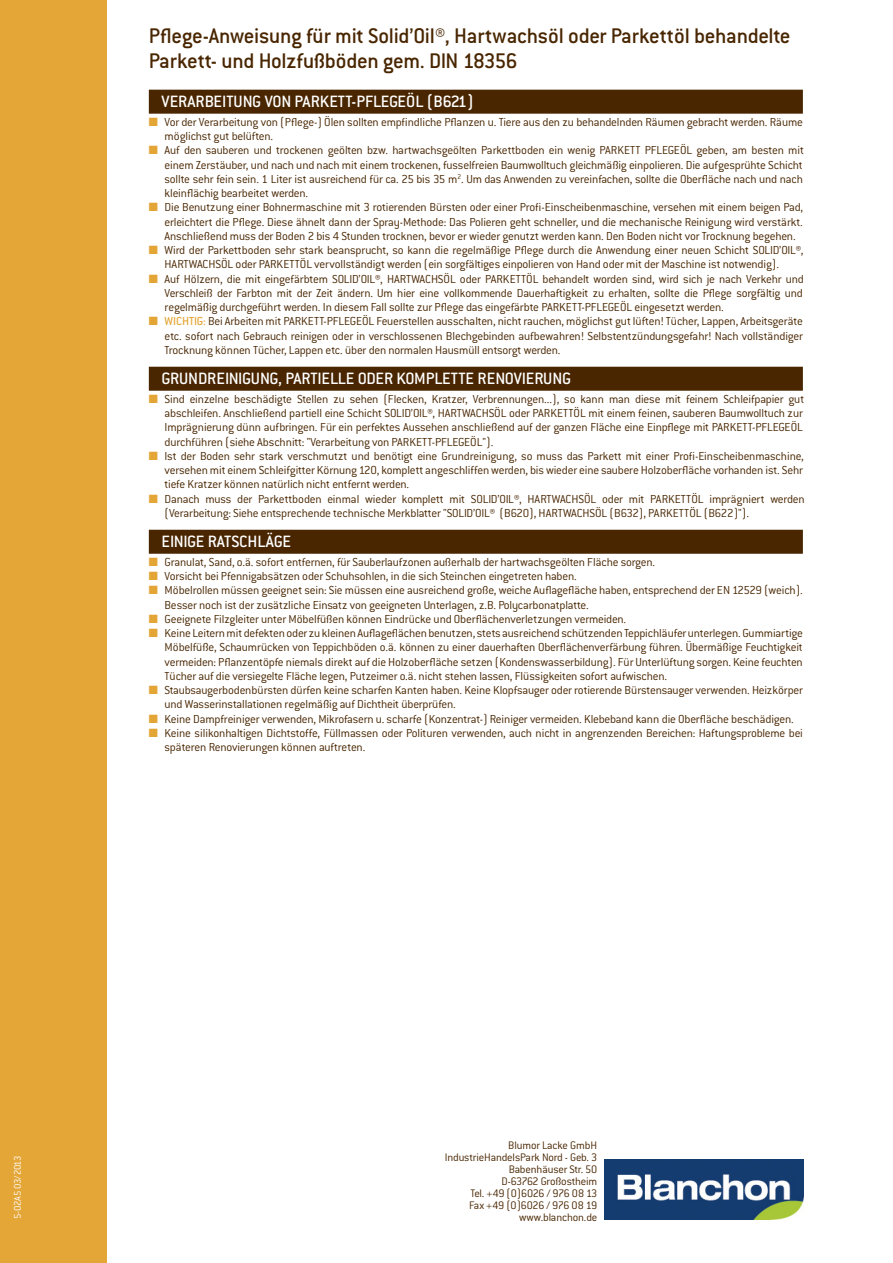
<style>
.page{position:relative;width:893px;height:1263px;background:#fff}
.page>*{position:absolute;margin:0;border:0;box-sizing:border-box;transform-origin:0 0}
.t1{font:500 23.25px/25.5px "Conduit ITC";letter-spacing:-.015em;color:#492600}
.t2{font:500 18px "Conduit ITC";letter-spacing:-.01em;color:#fff}
.t3{font:300 12.75px/14.2px "Conduit ITC";letter-spacing:-.015em;color:#492600;text-align:justify}
.t4{font:300 12px/12px "Conduit ITC";letter-spacing:-.02em;color:#492600;text-align:right}
.t5{font:300 10.5px "Conduit ITC";letter-spacing:-.03em;color:#fff}
.s1{color:#e3a636}
.s2{font-weight:500;color:#e4a636}
.s3{color:#e4a636}
</style>
<div class="page">
<div style="left:0;top:0;width:106px;height:1263px;background:#e4a636"></div>
<div style="left:149px;top:90px;width:654px;height:24px;background:#492600"></div>
<div style="left:149px;top:367px;width:654px;height:24px;background:#492600"></div>
<div style="left:149px;top:530px;width:654px;height:24px;background:#492600"></div>
<img style="left:604px;top:1159px;width:200px;height:60px">
<h1 class="t1" style="left:149px;top:22px;width:643px">Pflege-Anweisung für mit Solid’Oil®, Hartwachsöl oder Parkettöl behandelte<br>Parkett- und Holzfußböden gem. DIN 18356</h1>
<h2 class="t2" style="left:162px;top:92px;width:313px">VERARBEITUNG VON PARKETT-PFLEGEÖL (B621)</h2>
<p class="t3" style="left:165px;top:115px;width:640px;text-indent:-16px"><span class="s1">■</span> Vor der Verarbeitung von (Pflege-) Ölen sollten empfindliche Pflanzen u. Tiere aus den zu behandelnden Räumen gebracht werden. Räume möglichst gut belüften.</p>
<p class="t3" style="left:165px;top:143px;width:641px;text-indent:-16px"><span class="s1">■</span> Auf den sauberen und trockenen geölten bzw. hartwachsgeölten Parkettboden ein wenig PARKETT PFLEGEÖL geben, am besten mit einem Zerstäuber, und nach und nach mit einem trockenen, fusselfreien Baumwolltuch gleichmäßig einpolieren. Die aufgesprühte Schicht sollte sehr fein sein. 1 Liter ist ausreichend für ca. 25 bis 35 m<sup>2</sup>. Um das Anwenden zu vereinfachen, sollte die Oberfläche nach und nach kleinflächig bearbeitet werden.</p>
<p class="t3" style="left:165px;top:200px;width:640px;text-indent:-16px"><span class="s1">■</span> Die Benutzung einer Bohnermaschine mit 3 rotierenden Bürsten oder einer Profi-Einscheibenmaschine, versehen mit einem beigen Pad, erleichtert die Pflege. Diese ähnelt dann der Spray-Methode: Das Polieren geht schneller, und die mechanische Reinigung wird verstärkt.<br>Anschließend muss der Boden 2 bis 4 Stunden trocknen, bevor er wieder genutzt werden kann. Den Boden nicht vor Trocknung begehen.</p>
<p class="t3" style="left:165px;top:243px;width:641px;text-indent:-16px"><span class="s1">■</span> Wird der Parkettboden sehr stark beansprucht, so kann die regelmäßige Pflege durch die Anwendung einer neuen Schicht SOLID’OIL®,<br>HARTWACHSÖL oder PARKETTÖL vervollständigt werden (ein sorgfältiges einpolieren von Hand oder mit der Maschine ist notwendig).</p>
<p class="t3" style="left:165px;top:271px;width:641px;text-indent:-16px"><span class="s1">■</span> Auf Hölzern, die mit eingefärbtem SOLID’OIL®, HARTWACHSÖL oder PARKETTÖL behandelt worden sind, wird sich je nach Verkehr und Verschleiß der Farbton mit der Zeit ändern. Um hier eine vollkommende Dauerhaftigkeit zu erhalten, sollte die Pflege sorgfältig und regelmäßig durchgeführt werden. In diesem Fall sollte zur Pflege das eingefärbte PARKETT-PFLEGEÖL eingesetzt werden.</p>
<p class="t3" style="left:165px;top:314px;width:640px;text-indent:-16px"><span class="s1">■</span> <span class="s2">WICHTIG:</span> Bei Arbeiten mit PARKETT-PFLEGEÖL Feuerstellen ausschalten, nicht rauchen, möglichst gut lüften! Tücher, Lappen, Arbeitsgeräte etc. sofort nach Gebrauch reinigen oder in verschlossenen Blechgebinden aufbewahren! Selbstentzündungsgefahr! Nach vollständiger Trocknung können Tücher, Lappen etc. über den normalen Hausmüll entsorgt werden.</p>
<h2 class="t2" style="left:162px;top:369px;width:411px">GRUNDREINIGUNG, PARTIELLE ODER KOMPLETTE RENOVIERUNG</h2>
<p class="t3" style="left:165px;top:392px;width:641px;text-indent:-16px"><span class="s1">■</span> Sind einzelne beschädigte Stellen zu sehen (Flecken, Kratzer, Verbrennungen...), so kann man diese mit feinem Schleifpapier gut abschleifen. Anschließend partiell eine Schicht SOLID’OIL®, HARTWACHSÖL oder PARKETTÖL mit einem feinen, sauberen Baumwolltuch zur Imprägnierung dünn aufbringen. Für ein perfektes Aussehen anschließend auf der ganzen Fläche eine Einpflege mit PARKETT-PFLEGEÖL durchführen (siehe Abschnitt: "Verarbeitung von PARKETT-PFLEGEÖL").</p>
<p class="t3" style="left:165px;top:449px;width:641px;text-indent:-16px"><span class="s3">■</span> Ist der Boden sehr stark verschmutzt und benötigt eine Grundreinigung, so muss das Parkett mit einer Profi-Einscheibenmaschine, versehen mit einem Schleifgitter Körnung 120, komplett angeschliffen werden, bis wieder eine saubere Holzoberfläche vorhanden ist. Sehr tiefe Kratzer können natürlich nicht entfernt werden.</p>
<p class="t3" style="left:165px;top:491px;width:642px;text-indent:-16px"><span class="s3">■</span> Danach muss der Parkettboden einmal wieder komplett mit SOLID’OIL®, HARTWACHSÖL oder mit PARKETTÖL imprägniert werden (Verarbeitung: Siehe entsprechende technische Merkblatter "SOLID’OIL® (B620), HARTWACHSÖL (B632), PARKETTÖL (B622)").</p>
<h2 class="t2" style="left:162px;top:532px;width:131px">EINIGE RATSCHLÄGE</h2>
<p class="t3" style="left:149px;top:555px;width:508px"><span class="s1">■</span> Granulat, Sand, o.ä. sofort entfernen, für Sauberlaufzonen außerhalb der hartwachsgeölten Fläche sorgen.</p>
<p class="t3" style="left:149px;top:569px;width:429px"><span class="s1">■</span> Vorsicht bei Pfennigabsätzen oder Schuhsohlen, in die sich Steinchen eingetreten haben.</p>
<p class="t3" style="left:165px;top:583px;width:640px;text-indent:-16px"><span class="s1">■</span> Möbelrollen müssen geeignet sein: Sie müssen eine ausreichend große, weiche Auflagefläche haben, entsprechend der EN 12529 (weich).<br>Besser noch ist der zusätzliche Einsatz von geeigneten Unterlagen, z.B. Polycarbonatplatte.</p>
<p class="t3" style="left:149px;top:612px;width:479px"><span class="s1">■</span> Geeignete Filzgleiter unter Möbelfüßen können Eindrücke und Oberflächenverletzungen vermeiden.</p>
<p class="t3" style="left:165px;top:626px;width:640px;text-indent:-16px"><span class="s1">■</span> Keine Leitern mit defekten oder zu kleinen Auflageflächen benutzen, stets ausreichend schützenden Teppichläufer unterlegen. Gummiartige Möbelfüße, Schaumrücken von Teppichböden o.ä. können zu einer dauerhaften Oberflächenverfärbung führen. Übermäßige Feuchtigkeit vermeiden: Pflanzentöpfe niemals direkt auf die Holzoberfläche setzen (Kondenswasserbildung). Für Unterlüftung sorgen. Keine feuchten Tücher auf die versiegelte Fläche legen, Putzeimer o.ä. nicht stehen lassen, Flüssigkeiten sofort aufwischen.</p>
<p class="t3" style="left:165px;top:683px;width:640px;text-indent:-16px"><span class="s1">■</span> Staubsaugerbodenbürsten dürfen keine scharfen Kanten haben. Keine Klopfsauger oder rotierende Bürstensauger verwenden. Heizkörper und Wasserinstallationen regelmäßig auf Dichtheit überprüfen.</p>
<p class="t3" style="left:149px;top:711px;width:646px"><span class="s1">■</span> Keine Dampfreiniger verwenden, Mikrofasern u. scharfe (Konzentrat-) Reiniger vermeiden. Klebeband kann die Oberfläche beschädigen.</p>
<p class="t3" style="left:165px;top:726px;width:640px;text-indent:-16px"><span class="s1">■</span> Keine silikonhaltigen Dichtstoffe, Füllmassen oder Polituren verwenden, auch nicht in angrenzenden Bereichen: Haftungsprobleme bei späteren Renovierungen können auftreten.</p>
<p class="t5" style="left:12px;top:1219px;width:65px;rotate:-90deg">5-02A5 03/2013</p>
<p class="t4" style="left:445px;top:1139px;width:154px">Blumor Lacke GmbH<br>IndustrieHandelsPark Nord - Geb. 3<br>Babenhäuser Str. 50<br>D-63762 Großostheim<br>Tel. +49 (0)6026 / 976 08 13<br>Fax +49 (0)6026 / 976 08 19 www.blanchon.de</p>
</div>
